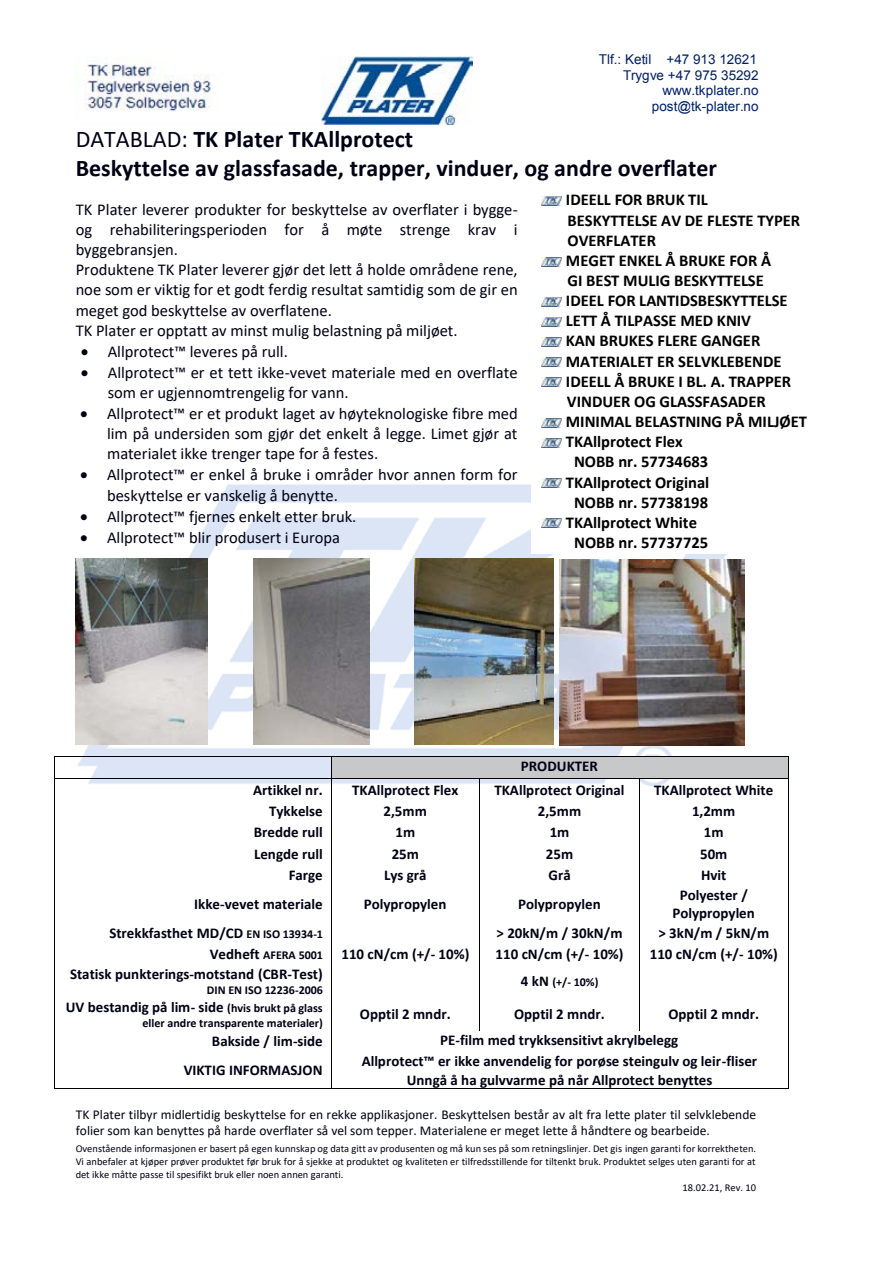
<style>
.page{position:relative;width:893px;height:1263px;background:#fff}
.page>*{position:absolute;margin:0;border:0;box-sizing:border-box;transform-origin:0 0}
.t1{font:700 24px/29.4px "Calibri";color:#000014}
.t2{font:16.5px/20.1px "Calibri";color:#000014}
.t3{font:700 16.5px "Calibri";color:#000}
.t4{font:700 15px/18.3px "Calibri";color:#000014;text-align:center}
.t5{font:13.5px/16.5px "Calibri";color:#000014}
.t6{font:13.5px/15.6px "Arial";letter-spacing:.005em;color:#002060;text-align:right}
.t7{font:700 12px "Calibri";color:#000014}
.t8{font:10.5px "Calibri";letter-spacing:.005em;color:#000014}
.s1{font-weight:400}
.s2{font-size:12px}
.s3{font-size:15px}
</style>
<div class="page">
<img style="left:76px;top:484px;width:669px;height:302px">
<img style="left:85px;top:57px;width:387px;height:67px">
<div style="left:331px;top:757px;width:457px;height:21px;background:#c6c8ca"></div>
<hr style="left:55px;top:756px;width:276px;height:1px;background:#000">
<hr style="left:331px;top:756px;width:457px;height:1px;background:#000">
<hr style="left:55px;top:778px;width:276px;height:1px;background:#000">
<hr style="left:331px;top:778px;width:149px;height:1px;background:#000">
<hr style="left:480px;top:778px;width:159px;height:1px;background:#000">
<hr style="left:640px;top:778px;width:148px;height:1px;background:#000">
<svg style="left:54px;top:756px;width:1px;height:129px"></svg>
<svg style="left:331px;top:757px;width:1px;height:128px"></svg>
<svg style="left:639px;top:778px;width:1px;height:107px"></svg>
<svg style="left:788px;top:756px;width:1px;height:129px"></svg>
<hr style="left:54px;top:885px;width:1px;height:37px;background:#000">
<hr style="left:331px;top:885px;width:1px;height:37px;background:#000">
<hr style="left:480px;top:885px;width:1px;height:37px;background:#000">
<hr style="left:639px;top:885px;width:1px;height:37px;background:#000">
<hr style="left:788px;top:885px;width:1px;height:37px;background:#000">
<svg style="left:54px;top:922px;width:1px;height:43px"></svg>
<svg style="left:331px;top:922px;width:1px;height:43px"></svg>
<svg style="left:639px;top:922px;width:1px;height:43px"></svg>
<svg style="left:788px;top:922px;width:1px;height:43px"></svg>
<hr style="left:54px;top:965px;width:1px;height:33px;background:#000">
<hr style="left:331px;top:965px;width:1px;height:33px;background:#000">
<hr style="left:480px;top:965px;width:1px;height:33px;background:#000">
<hr style="left:639px;top:965px;width:1px;height:33px;background:#000">
<hr style="left:788px;top:965px;width:1px;height:33px;background:#000">
<hr style="left:54px;top:998px;width:1px;height:33px;background:#000">
<hr style="left:331px;top:998px;width:1px;height:33px;background:#000">
<hr style="left:480px;top:998px;width:1px;height:33px;background:#000">
<hr style="left:639px;top:998px;width:1px;height:33px;background:#000">
<hr style="left:788px;top:998px;width:1px;height:33px;background:#000">
<svg style="left:54px;top:1031px;width:1px;height:21px"></svg>
<svg style="left:331px;top:1031px;width:1px;height:21px"></svg>
<svg style="left:788px;top:1031px;width:1px;height:21px"></svg>
<hr style="left:54px;top:1052px;width:1px;height:36px;background:#000">
<hr style="left:55px;top:1088px;width:276px;height:1px;background:#000">
<hr style="left:331px;top:1052px;width:1px;height:36px;background:#000">
<hr style="left:331px;top:1088px;width:457px;height:1px;background:#000">
<hr style="left:788px;top:1052px;width:1px;height:36px;background:#000">
<img style="left:76px;top:558px;width:131px;height:186px">
<img style="left:254px;top:558px;width:116px;height:187px">
<img style="left:414px;top:558px;width:140px;height:187px">
<img style="left:559px;top:560px;width:186px;height:185px">
<div style="left:531px;top:185px;width:308px;height:369px;background:#fff"></div>
<img style="left:542px;top:197px;width:20px;height:9px">
<img style="left:542px;top:257px;width:20px;height:9px">
<img style="left:542px;top:297px;width:20px;height:9px">
<img style="left:542px;top:317px;width:20px;height:9px">
<img style="left:542px;top:338px;width:20px;height:9px">
<img style="left:542px;top:358px;width:20px;height:9px">
<img style="left:542px;top:378px;width:20px;height:9px">
<img style="left:542px;top:418px;width:20px;height:9px">
<img style="left:542px;top:438px;width:20px;height:9px">
<img style="left:542px;top:479px;width:20px;height:9px">
<img style="left:542px;top:519px;width:20px;height:9px">
<p class="t6" style="left:599px;top:52px;width:161px">Tlf.: Ketil +47 913 12621<br>Trygve +47 975 35292 www.tkplater.no post@tk-plater.no</p>
<h1 class="t1" style="left:76px;top:124px;width:643px"><span class="s1">DATABLAD:</span> TK Plater TKAllprotect<br>Beskyttelse av glassfasade, trapper, vinduer, og andre overflater</h1>
<p class="t2" style="left:76px;top:199px;width:444px">TK Plater leverer produkter for beskyttelse av overflater i bygge&shy;og rehabiliteringsperioden for å møte strenge krav i byggebransjen.<br>Produktene TK Plater leverer gjør det lett å holde områdene rene, noe som er viktig for et godt ferdig resultat samtidig som de gir en meget god beskyttelse av overflatene.<br>TK Plater er opptatt av minst mulig belastning på miljøet.</p>
<p class="t2" style="left:81px;top:341px;width:209px">• Allprotect™ leveres på rull.</p>
<p class="t2" style="left:108px;top:362px;width:411px;text-indent:-27px">• Allprotect™ er et tett ikke-vevet materiale med en overflate som er ugjennomtrengelig for vann.</p>
<p class="t2" style="left:107px;top:403px;width:412px;text-align:justify;text-indent:-27px">• Allprotect™ er et produkt laget av høyteknologiske fibre med lim på undersiden som gjør det enkelt å legge. Limet gjør at materialet ikke trenger tape for å festes.</p>
<p class="t2" style="left:107px;top:464px;width:412px;text-indent:-27px">• Allprotect™ er enkel å bruke i områder hvor annen form for beskyttelse er vanskelig å benytte.</p>
<p class="t2" style="left:80px;top:506px;width:278px">• Allprotect™ fjernes enkelt etter bruk.</p>
<p class="t2" style="left:80px;top:527px;width:262px">• Allprotect™ blir produsert i Europa</p>
<p class="t3" style="left:566px;top:188px;width:143px">IDEELL FOR BRUK TIL</p>
<p class="t3" style="left:568px;top:208px;width:234px">BESKYTTELSE AV DE FLESTE TYPER</p>
<p class="t3" style="left:568px;top:229px;width:90px">OVERFLATER</p>
<p class="t3" style="left:566px;top:249px;width:207px">MEGET ENKEL Å BRUKE FOR Å</p>
<p class="t3" style="left:568px;top:269px;width:198px">GI BEST MULIG BESKYTTELSE</p>
<p class="t3" style="left:566px;top:289px;width:223px">IDEEL FOR LANTIDSBESKYTTELSE</p>
<p class="t3" style="left:566px;top:309px;width:187px">LETT Å TILPASSE MED KNIV</p>
<p class="t3" style="left:566px;top:329px;width:196px">KAN BRUKES FLERE GANGER</p>
<p class="t3" style="left:566px;top:349px;width:217px">MATERIALET ER SELVKLEBENDE</p>
<p class="t3" style="left:566px;top:370px;width:227px">IDEELL Å BRUKE I BL. A. TRAPPER</p>
<p class="t3" style="left:567px;top:390px;width:200px">VINDUER OG GLASSFASADER</p>
<p class="t3" style="left:566px;top:410px;width:243px">MINIMAL BELASTNING PÅ MILJØET</p>
<p class="t3" style="left:566px;top:430px;width:118px">TKAllprotect Flex</p>
<p class="t3" style="left:574px;top:450px;width:136px">NOBB nr. 57734683</p>
<p class="t3" style="left:566px;top:470px;width:145px">TKAllprotect Original</p>
<p class="t3" style="left:574px;top:490px;width:136px">NOBB nr. 57738198</p>
<p class="t3" style="left:566px;top:510px;width:133px">TKAllprotect White</p>
<p class="t3" style="left:574px;top:531px;width:136px">NOBB nr. 57737725</p>
<p class="t4" style="left:521px;top:757px;width:78px">PRODUKTER</p>
<p class="t4" style="left:253px;top:780px;width:71px">Artikkel nr.</p>
<p class="t4" style="left:352px;top:780px;width:108px">TKAllprotect Flex</p>
<p class="t4" style="left:494px;top:780px;width:132px">TKAllprotect Original</p>
<p class="t4" style="left:654px;top:780px;width:121px">TKAllprotect White</p>
<p class="t4" style="left:269px;top:802px;width:55px">Tykkelse</p>
<p class="t4" style="left:384px;top:802px;width:45px">2,5mm</p>
<p class="t4" style="left:538px;top:802px;width:45px">2,5mm</p>
<p class="t4" style="left:692px;top:802px;width:45px">1,2mm</p>
<p class="t4" style="left:254px;top:823px;width:71px">Bredde rull</p>
<p class="t4" style="left:395px;top:823px;width:21px">1m</p>
<p class="t4" style="left:550px;top:823px;width:21px">1m</p>
<p class="t4" style="left:704px;top:823px;width:21px">1m</p>
<p class="t4" style="left:254px;top:844px;width:70px">Lengde rull</p>
<p class="t4" style="left:392px;top:844px;width:29px">25m</p>
<p class="t4" style="left:546px;top:844px;width:29px">25m</p>
<p class="t4" style="left:700px;top:844px;width:29px">50m</p>
<p class="t4" style="left:289px;top:865px;width:36px">Farge</p>
<p class="t4" style="left:384px;top:865px;width:44px">Lys grå</p>
<p class="t4" style="left:548px;top:865px;width:24px">Grå</p>
<p class="t4" style="left:701px;top:865px;width:27px">Hvit</p>
<p class="t4" style="left:194px;top:894px;width:130px">Ikke-vevet materiale</p>
<p class="t4" style="left:364px;top:894px;width:84px">Polypropylen</p>
<p class="t4" style="left:518px;top:894px;width:84px">Polypropylen</p>
<p class="t4" style="left:672px;top:885px;width:84px">Polyester /<br>Polypropylen</p>
<p class="t4" style="left:109px;top:923px;width:215px">Strekkfasthet MD/CD <span class="s2">EN ISO 13934-1</span></p>
<p class="t4" style="left:497px;top:923px;width:127px">&gt; 20kN/m / 30kN/m</p>
<p class="t4" style="left:658px;top:923px;width:112px">&gt; 3kN/m / 5kN/m</p>
<p class="t4" style="left:210px;top:945px;width:261px">Vedheft <span class="s2">AFERA 5001</span> 110 cN/cm (+/- 10%)</p>
<p class="t4" style="left:496px;top:945px;width:129px">110 cN/cm (+/- 10%)</p>
<p class="t4" style="left:650px;top:945px;width:129px">110 cN/cm (+/- 10%)</p>
<p class="t4" style="left:70px;top:964px;width:254px">Statisk punkterings-motstand (CBR-Test)</p>
<p class="t7" style="left:207px;top:982px;width:118px">DIN EN ISO 12236-2006</p>
<p class="t7" style="left:521px;top:974px;width:79px"><span class="s3">4 kN</span> (+/- 10%)</p>
<p class="t4" style="left:66px;top:997px;width:258px">UV bestandig på lim- side <span class="s2">(hvis brukt på glass</span></p>
<p class="t7" style="left:142px;top:1015px;width:182px">eller andre transparente materialer)</p>
<p class="t4" style="left:360px;top:1005px;width:92px">Opptil 2 mndr.</p>
<p class="t4" style="left:514px;top:1005px;width:92px">Opptil 2 mndr.</p>
<p class="t4" style="left:668px;top:1005px;width:92px">Opptil 2 mndr.</p>
<p class="t4" style="left:212px;top:1032px;width:112px">Bakside / lim-side</p>
<p class="t4" style="left:440px;top:1031px;width:240px">PE-film med trykksensitivt akrylbelegg</p>
<p class="t4" style="left:184px;top:1061px;width:140px">VIKTIG INFORMASJON</p>
<p class="t4" style="left:362px;top:1052px;width:397px">Allprotect™ er ikke anvendelig for porøse steingulv og leir-fliser<br>Unngå å ha gulvvarme på når Allprotect benyttes</p>
<p class="t5" style="left:76px;top:1105px;width:682px">TK Plater tilbyr midlertidig beskyttelse for en rekke applikasjoner. Beskyttelsen består av alt fra lette plater til selvklebende folier som kan benyttes på harde overflater så vel som tepper. Materialene er meget lette å håndtere og bearbeide.</p>
<p class="t8" style="left:76px;top:1141px;width:682px">Ovenstående informasjonen er basert på egen kunnskap og data gitt av produsenten og må kun ses på som retningslinjer. Det gis ingen garanti for korrektheten.</p>
<p class="t8" style="left:76px;top:1154px;width:681px">Vi anbefaler at kjøper prøver produktet før bruk for å sjekke at produktet og kvaliteten er tilfredsstillende for tiltenkt bruk. Produktet selges uten garanti for at</p>
<p class="t8" style="left:76px;top:1167px;width:269px">det ikke måtte passe til spesifikt bruk eller noen annen garanti.</p>
<p class="t8" style="left:683px;top:1180px;width:75px">18.02.21, Rev. 10</p>
</div>
